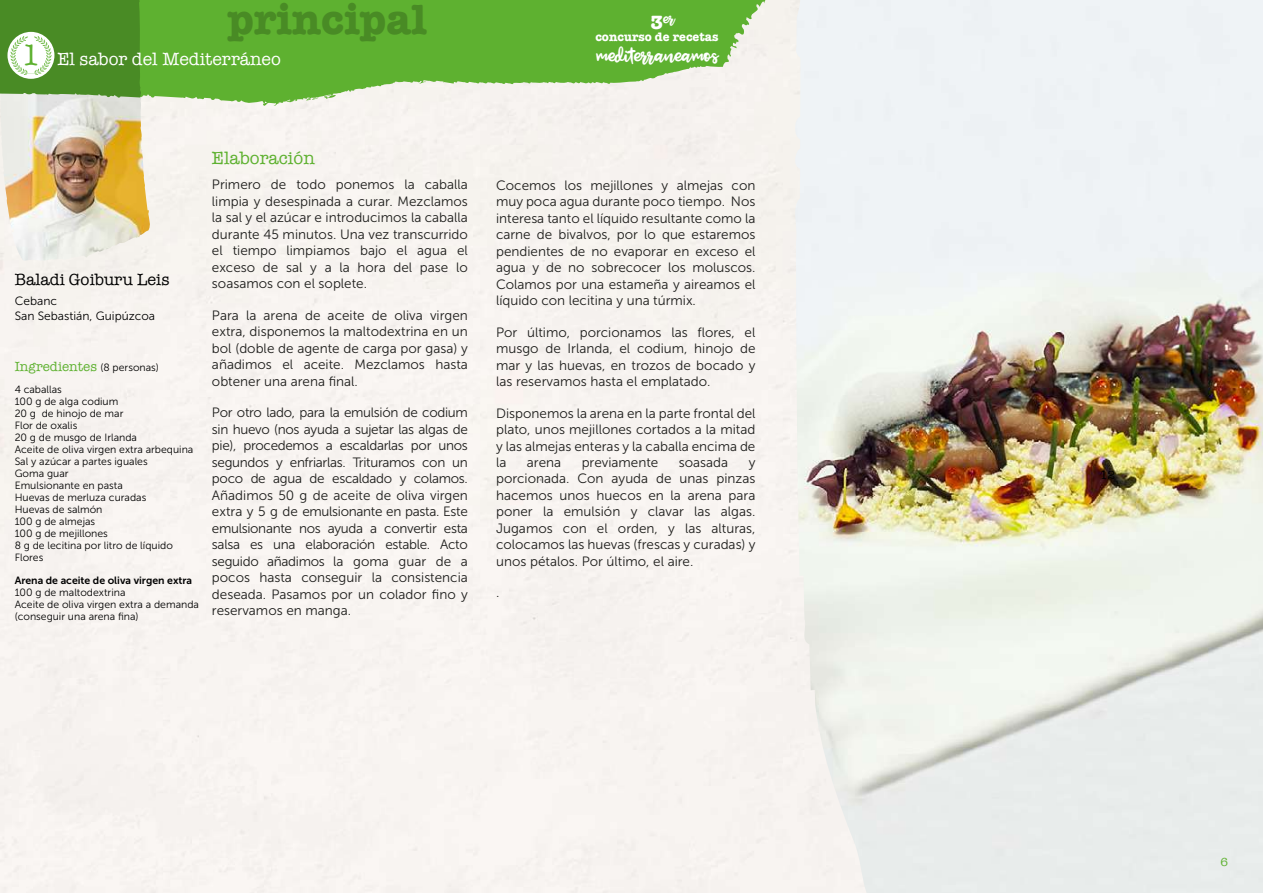
<style>
.page{position:relative;width:1263px;height:893px;background:#fff}
.page>*{position:absolute;margin:0;border:0;box-sizing:border-box;transform-origin:0 0}
.t1{font:700 43.5px "American Typewriter";color:#498b25}
.t2{font:30px "American Typewriter";color:#5eb130}
.t3{font:19.05px "Jenthill";color:#fff}
.t4{font:18px "American Typewriter";color:#fff}
.t5{font:18px "American Typewriter";color:#5eb130}
.t6{font:16.5px "American Typewriter";color:#000}
.t7{font:14.85px "Jenthill";color:#fff}
.t8{font:13.5px/16.5px "Museo Sans 300";color:#1d1d1b;text-align:justify}
.t9{font:13.5px "American Typewriter";color:#5eb130}
.t10{font:700 12.6px "American Typewriter";color:#fff}
.t11{font:12px/15px "Museo Sans 300";color:#000}
.t12{font:12px "American Typewriter";color:#000}
.t13{font:12px "American Typewriter";color:#5eb130}
.t14{font:10.5px/12px "Museo Sans 300";color:#000}
.t15{font:10.5px "Museo Sans 700";color:#000}
.s1{font-family:"American Typewriter";font-weight:700;font-size:19.65px}
.s2{font-family:"Museo Sans 300";font-size:10.5px;color:#000}
</style>
<div class="page">
<img style="left:0;top:106px;width:152px;height:156px">
<svg style="left:0;top:0;width:771px;height:106px;fill:#5eb130"></svg>
<svg style="left:0;top:0;width:142px;height:98px"></svg>
<img style="left:790px;top:0;width:473px;height:893px">
<h2 class="t2" style="left:21px;top:38px;width:21px">1</h2>
<h1 class="t1" style="left:228px;top:-7px;width:201px">principal</h1>
<p class="t7" style="left:651px;top:9px;width:26px"><span class="s1">3</span>er</p>
<p class="t10" style="left:595px;top:29px;width:125px">concurso de recetas</p>
<h3 class="t4" style="left:57px;top:49px;width:225px">El sabor del Mediterráneo</h3>
<h3 class="t3" style="left:596px;top:43px;width:123px">mediterraneamos</h3>
<h3 class="t5" style="left:212px;top:147px;width:104px">Elaboración</h3>
<p class="t6" style="left:15px;top:270px;width:156px">Baladi Goiburu Leis</p>
<p class="t11" style="left:15px;top:293px;width:142px">Cebanc<br>San Sebastián, Guipúzcoa</p>
<p class="t9" style="left:15px;top:359px;width:146px">Ingredientes <span class="s2">(8 personas)</span></p>
<p class="t14" style="left:15px;top:384px;width:180px">4 caballas<br>100 g de alga codium<br>20 g de hinojo de mar<br>Flor de oxalis<br>20 g de musgo de Irlanda<br>Aceite de oliva virgen extra arbequina<br>Sal y azúcar a partes iguales<br>Goma guar<br>Emulsionante en pasta<br>Huevas de merluza curadas<br>Huevas de salmón<br>100 g de almejas<br>100 g de mejillones<br>8 g de lecitina por litro de líquido<br>Flores</p>
<p class="t15" style="left:15px;top:574px;width:179px">Arena de aceite de oliva virgen extra</p>
<p class="t14" style="left:15px;top:586px;width:186px">100 g de maltodextrina<br>Aceite de oliva virgen extra a demanda (conseguir una arena fina)</p>
<p class="t8" style="left:212px;top:177px;width:257px">Primero de todo ponemos la caballa limpia y desespinada a curar. Mezclamos la sal y el azúcar e introducimos la caballa durante 45 minutos. Una vez transcurrido el tiempo limpiamos bajo el agua el exceso de sal y a la hora del pase lo soasamos con el soplete.</p>
<p class="t8" style="left:212px;top:307px;width:257px">Para la arena de aceite de oliva virgen extra, disponemos la maltodextrina en un bol (doble de agente de carga por gasa) y añadimos el aceite. Mezclamos hasta obtener una arena final.</p>
<p class="t8" style="left:212px;top:405px;width:257px">Por otro lado, para la emulsión de codium sin huevo (nos ayuda a sujetar las algas de pie), procedemos a escaldarlas por unos segundos y enfriarlas. Trituramos con un poco de agua de escaldado y colamos.<br>Añadimos 50 g de aceite de oliva virgen extra y 5 g de emulsionante en pasta. Este emulsionante nos ayuda a convertir esta salsa es una elaboración estable. Acto seguido añadimos la goma guar de a pocos hasta conseguir la consistencia deseada. Pasamos por un colador fino y reservamos en manga.</p>
<p class="t8" style="left:496px;top:177px;width:261px">Cocemos los mejillones y almejas con muy poca agua durante poco tiempo. Nos interesa tanto el líquido resultante como la carne de bivalvos, por lo que estaremos pendientes de no evaporar en exceso el agua y de no sobrecocer los moluscos.<br>Colamos por una estameña y aireamos el líquido con lecitina y una túrmix.</p>
<p class="t8" style="left:496px;top:324px;width:261px">Por último, porcionamos las flores, el musgo de Irlanda, el codium, hinojo de mar y las huevas, en trozos de bocado y las reservamos hasta el emplatado.</p>
<p class="t8" style="left:496px;top:405px;width:261px">Disponemos la arena en la parte frontal del plato, unos mejillones cortados a la mitad y las almejas enteras y la caballa encima de la</p>
<p class="t8" style="left:527px;top:454px;width:36px">arena</p>
<p class="t8" style="left:582px;top:454px;width:78px">previamente</p>
<p class="t8" style="left:679px;top:454px;width:51px">soasada</p>
<p class="t8" style="left:496px;top:454px;width:261px;text-indent:253px">y porcionada. Con ayuda de unas pinzas hacemos unos huecos en la arena para poner la emulsión y clavar las algas.<br>Jugamos con el orden, y las alturas, colocamos las huevas (frescas y curadas) y unos pétalos. Por último, el aire.</p>
<p class="t8" style="left:496px;top:585px;width:5px">.</p>
<p class="t12" style="left:1100px;top:468px;width:16px">12</p>
<p class="t13" style="left:1220px;top:855px;width:9px">6</p>
</div>
